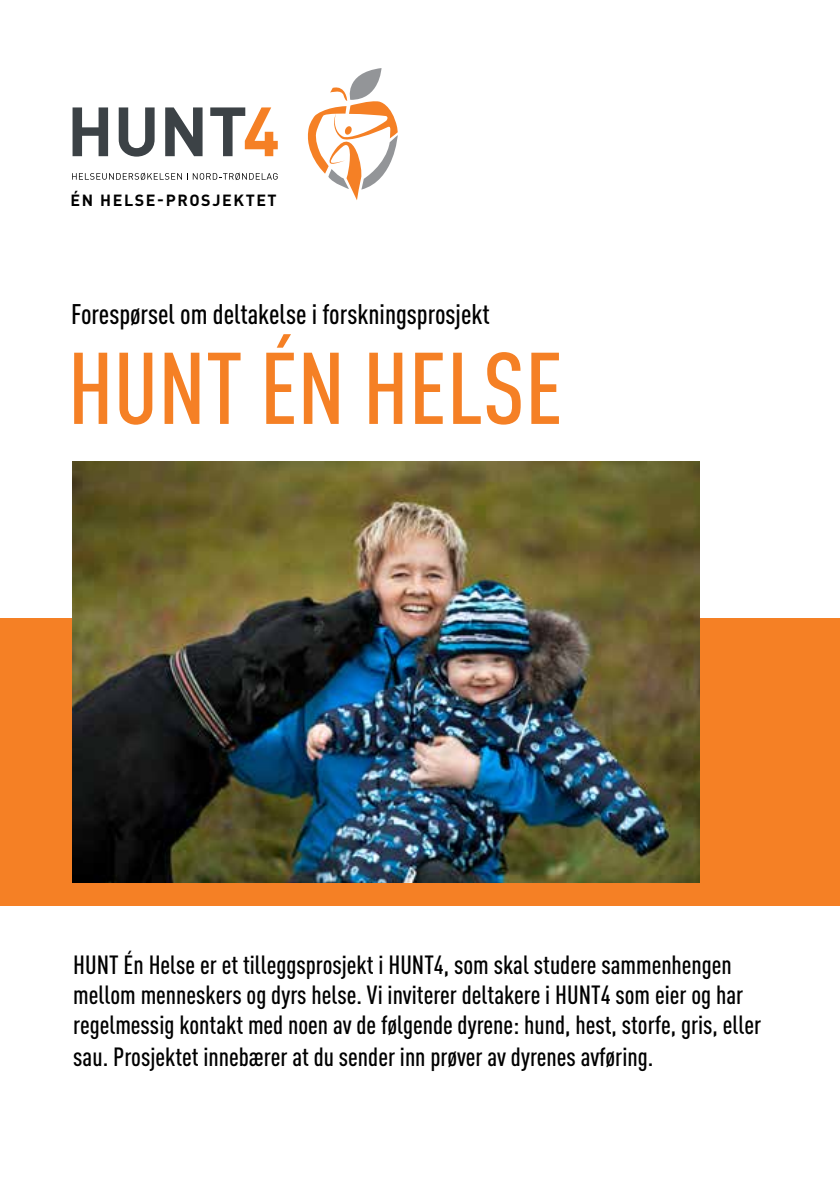
<style>
.page{position:relative;width:840px;height:1191px;background:#fff}
.page>*{position:absolute;margin:0;border:0;box-sizing:border-box;transform-origin:0 0}
.t1{font:500 condensed 100px "DIN Pro";color:#f58025}
.t2{font:500 condensed 28px "DIN Pro";color:#000}
.t3{font:500 condensed 26px/30.6px "DIN Pro";color:#000}
.t4{font:700 16px "DIN Pro";letter-spacing:.1em;color:#000}
</style>
<div class="page">
<div style="left:0;top:618px;width:839px;height:287px;background:#f58025"></div>
<img style="left:72px;top:462px;width:627px;height:420px">
<svg style="left:307px;top:68px;width:90px;height:132px"></svg>
<svg style="left:72px;top:173px;width:205px;height:7px"></svg>
<svg style="left:72px;top:107px;width:36px;height:49px"></svg>
<svg style="left:119px;top:107px;width:35px;height:50px"></svg>
<svg style="left:165px;top:107px;width:37px;height:49px"></svg>
<svg style="left:210px;top:107px;width:67px;height:49px"></svg>
<p class="t4" style="left:71px;top:187px;width:207px">ÉN HELSE-PROSJEKTET</p>
<p class="t2" style="left:71px;top:293px;width:420px">Forespørsel om deltakelse i forskningsprosjekt</p>
<h1 class="t1" style="left:68px;top:314px;width:496px">HUNT ÉN HELSE</h1>
<p class="t3" style="left:73px;top:947px;width:689px">HUNT Én Helse er et tilleggsprosjekt i HUNT4, som skal studere sammenhengen mellom menneskers og dyrs helse. Vi inviterer deltakere i HUNT4 som eier og har regelmessig kontakt med noen av de følgende dyrene: hund, hest, storfe, gris, eller sau. Prosjektet innebærer at du sender inn prøver av dyrenes avføring.</p>
</div>
